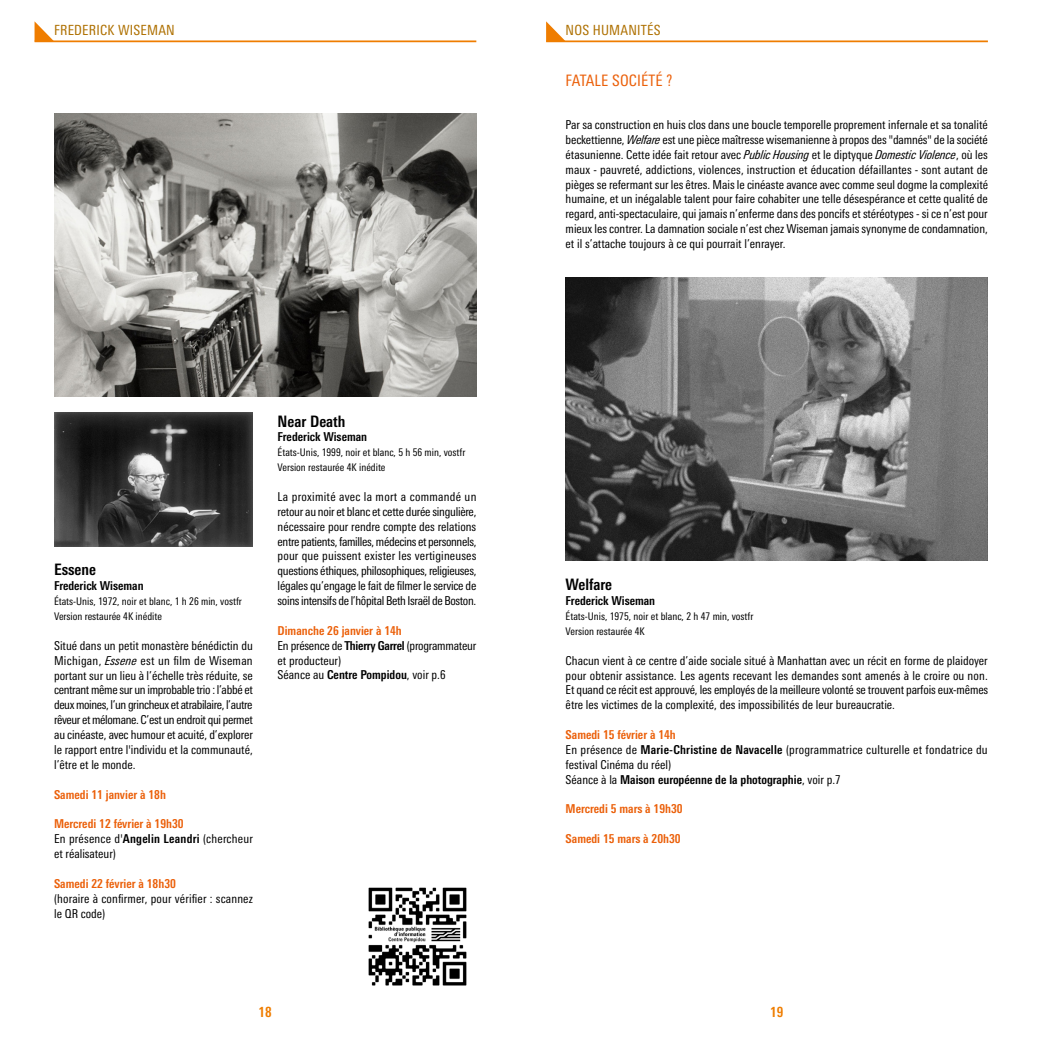
<style>
.page{position:relative;width:1042px;height:1042px;background:#fff}
.page>*{position:absolute;margin:0;border:0;box-sizing:border-box;transform-origin:0 0}
.t1{font:700 condensed 15.75px "Univers Next Pro";color:#000}
.t2{font:condensed 15.75px "Univers Next Pro";letter-spacing:.01em;color:#eb600a}
.t3{font:condensed 14px "Univers Next Pro";letter-spacing:.015em;color:#ae7001}
.t4{font:700 condensed 14px "Univers Next Pro";color:#ef7d00}
.t5{font:condensed 12.25px/14.9px "Univers Next Pro";color:#000;text-align:justify}
.t6{font:700 condensed 12.25px "Univers Next Pro";color:#eb600a}
.t7{font:700 condensed 12.25px "Univers Next Pro";color:#000}
.t8{font:condensed 10.5px/14.9px "Univers Next Pro";color:#000}
.s1{font-style:italic}
.s2{font-weight:700;color:#eb600a}
.s3{font-weight:700}
</style>
<div class="page">
<hr style="left:35px;top:40px;width:441px;height:2px;background:#ef7d00">
<svg style="left:35px;top:22px;width:19px;height:19px"></svg>
<hr style="left:546px;top:40px;width:442px;height:2px;background:#ef7d00">
<svg style="left:546px;top:21px;width:20px;height:20px"></svg>
<img style="left:54px;top:114px;width:422px;height:283px">
<img style="left:566px;top:278px;width:422px;height:282px">
<img style="left:54px;top:413px;width:199px;height:134px">
<img style="left:368px;top:887px;width:99px;height:99px">
<p class="t3" style="left:54px;top:22px;width:122px">FREDERICK WISEMAN</p>
<p class="t3" style="left:566px;top:22px;width:96px">NOS HUMANITÉS</p>
<p class="t1" style="left:54px;top:560px;width:44px">Essene</p>
<p class="t7" style="left:54px;top:578px;width:91px">Frederick Wiseman</p>
<p class="t8" style="left:54px;top:594px;width:189px">États-Unis, 1972, noir et blanc, 1 h 26 min, vostfr<br>Version restaurée 4K inédite</p>
<p class="t5" style="left:54px;top:638px;width:200px">Situé dans un petit monastère bénédictin du Michigan, <span class="s1">Essene</span> est un film de Wiseman portant sur un lieu à l’échelle très réduite, se centrant même sur un improbable trio : l’abbé et deux moines, l’un grincheux et atrabilaire, l’autre rêveur et mélomane. C’est un endroit qui permet au cinéaste, avec humour et acuité, d’explorer le rapport entre l'individu et la communauté, l’être et le monde.</p>
<p class="t6" style="left:54px;top:787px;width:113px">Samedi 11 janvier à 18h</p>
<p class="t5" style="left:54px;top:816px;width:200px;text-align:left"><span class="s2">Mercredi 12 février à 19h30<br></span>En présence d'<span class="s3">Angelin Leandri</span> (chercheur et réalisateur)</p>
<p class="t6" style="left:54px;top:876px;width:123px">Samedi 22 février à 18h30</p>
<p class="t5" style="left:54px;top:891px;width:200px">(horaire à confirmer, pour vérifier : scannez le QR code)</p>
<p class="t1" style="left:278px;top:412px;width:69px">Near Death</p>
<p class="t7" style="left:278px;top:430px;width:91px">Frederick Wiseman</p>
<p class="t8" style="left:278px;top:445px;width:189px">États-Unis, 1999, noir et blanc, 5 h 56 min, vostfr<br>Version restaurée 4K inédite</p>
<p class="t5" style="left:278px;top:489px;width:200px">La proximité avec la mort a commandé un retour au noir et blanc et cette durée singulière, nécessaire pour rendre compte des relations entre patients, familles, médecins et personnels, pour que puissent exister les vertigineuses questions éthiques, philosophiques, religieuses, légales qu’engage le fait de filmer le service de soins intensifs de l’hôpital Beth Israël de Boston.</p>
<p class="t5" style="left:278px;top:623px;width:200px;text-align:left"><span class="s2">Dimanche 26 janvier à 14h<br></span>En présence de <span class="s3">Thierry Garrel</span> (programmateur et producteur)<br>Séance au <span class="s3">Centre Pompidou</span>, voir p.6</p>
<p class="t2" style="left:566px;top:72px;width:108px">FATALE SOCIÉTÉ ?</p>
<p class="t5" style="left:566px;top:117px;width:424px">Par sa construction en huis clos dans une boucle temporelle proprement infernale et sa tonalité beckettienne, <span class="s1">Welfare</span> est une pièce maîtresse wisemanienne à propos des "damnés" de la société étasunienne. Cette idée fait retour avec <span class="s1">Public Housing</span> et le diptyque <span class="s1">Domestic Violence</span>, où les maux - pauvreté, addictions, violences, instruction et éducation défaillantes - sont autant de pièges se refermant sur les êtres. Mais le cinéaste avance avec comme seul dogme la complexité humaine, et un inégalable talent pour faire cohabiter une telle désespérance et cette qualité de regard, anti-spectaculaire, qui jamais n’enferme dans des poncifs et stéréotypes - si ce n’est pour mieux les contrer. La damnation sociale n’est chez Wiseman jamais synonyme de condamnation, et il s’attache toujours à ce qui pourrait l’enrayer.</p>
<p class="t1" style="left:566px;top:575px;width:48px">Welfare</p>
<p class="t7" style="left:566px;top:593px;width:91px">Frederick Wiseman</p>
<p class="t8" style="left:566px;top:609px;width:189px">États-Unis, 1975, noir et blanc, 2 h 47 min, vostfr<br>Version restaurée 4K</p>
<p class="t5" style="left:566px;top:653px;width:424px">Chacun vient à ce centre d’aide sociale situé à Manhattan avec un récit en forme de plaidoyer pour obtenir assistance. Les agents recevant les demandes sont amenés à le croire ou non.<br>Et quand ce récit est approuvé, les employés de la meilleure volonté se trouvent parfois eux-mêmes être les victimes de la complexité, des impossibilités de leur bureaucratie.</p>
<p class="t5" style="left:566px;top:727px;width:423px;text-align:left"><span class="s2">Samedi 15 février à 14h<br></span>En présence de <span class="s3">Marie-Christine de Navacelle</span> (programmatrice culturelle et fondatrice du festival Cinéma du réel)<br>Séance à la <span class="s3">Maison européenne de la photographie</span>, voir p.7</p>
<p class="t6" style="left:566px;top:802px;width:119px">Mercredi 5 mars à 19h30</p>
<p class="t6" style="left:566px;top:831px;width:116px">Samedi 15 mars à 20h30</p>
<p class="t4" style="left:259px;top:1003px;width:15px">18</p>
<p class="t4" style="left:770px;top:1003px;width:15px">19</p>
</div>
